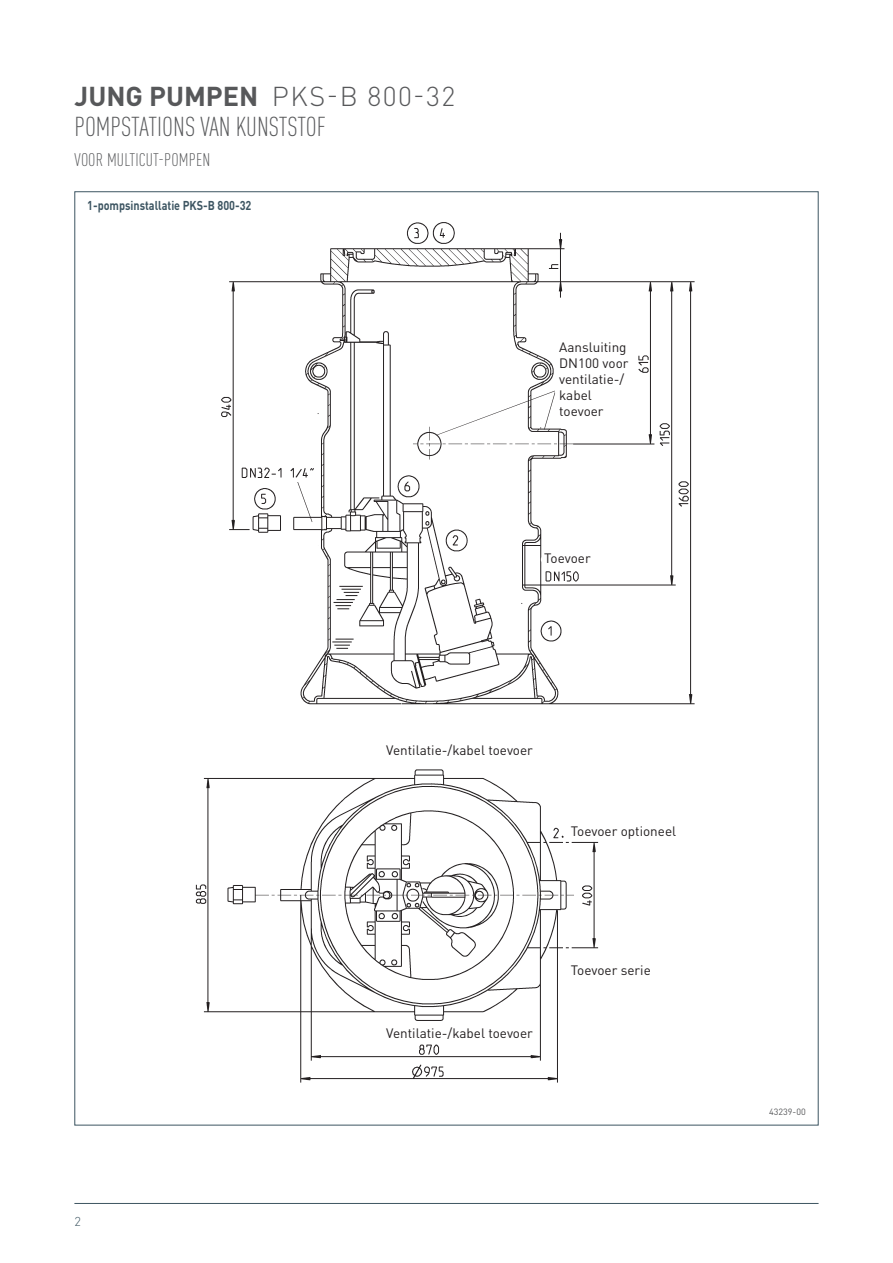
<style>
.page{position:relative;width:893px;height:1263px;background:#fff}
.page>*{position:absolute;margin:0;border:0;box-sizing:border-box;transform-origin:0 0}
.t1{font:300 condensed 27px/30px "DIN Pro";color:#57585a}
.t2{font:300 condensed 18px "DIN Pro";letter-spacing:.01em;color:#57585a}
.t3{font:13.5px/16.2px "DIN Pro";color:#231f20}
.t4{font:700 12.75px "DIN Pro";color:#3d5562;scale:.85 1}
.t5{font:300 12.75px "DIN Pro";color:#3d5562}
.t6{font:9px "DIN Pro";color:#57585a}
.s1{font-weight:700;font-stretch:normal}
.s2{font-stretch:normal}
</style>
<div class="page">
<hr style="left:74px;top:1203px;width:745px;height:1px;background:#3d5562">
<img style="left:195px;top:222px;width:500px;height:861px">
<h1 class="t1" style="left:75px;top:79px;width:382px"><span class="s1">JUNG PUMPEN</span> <span class="s2">PKS-B 800-32<br></span>POMPSTATIONS VAN KUNSTSTOF</h1>
<h2 class="t2" style="left:74px;top:147px;width:137px">VOOR MULTICUT-POMPEN</h2>
<p class="t4" style="left:87px;top:194px;width:195px">1-pompsinstallatie PKS-B 800-32</p>
<p class="t3" style="left:559px;top:337px;width:71px">Aansluiting<br>DN100 voor ventilatie-/ kabel toevoer</p>
<p class="t3" style="left:544px;top:549px;width:48px">Toevoer</p>
<p class="t5" style="left:74px;top:1211px;width:8px">2</p>
<p class="t3" style="left:386px;top:740px;width:148px">Ventilatie-/kabel toevoer</p>
<p class="t3" style="left:571px;top:822px;width:107px">Toevoer optioneel</p>
<p class="t3" style="left:386px;top:1023px;width:148px">Ventilatie-/kabel toevoer</p>
<p class="t3" style="left:571px;top:960px;width:81px">Toevoer serie</p>
<p class="t6" style="left:769px;top:1105px;width:38px">43239-00</p>
</div>
